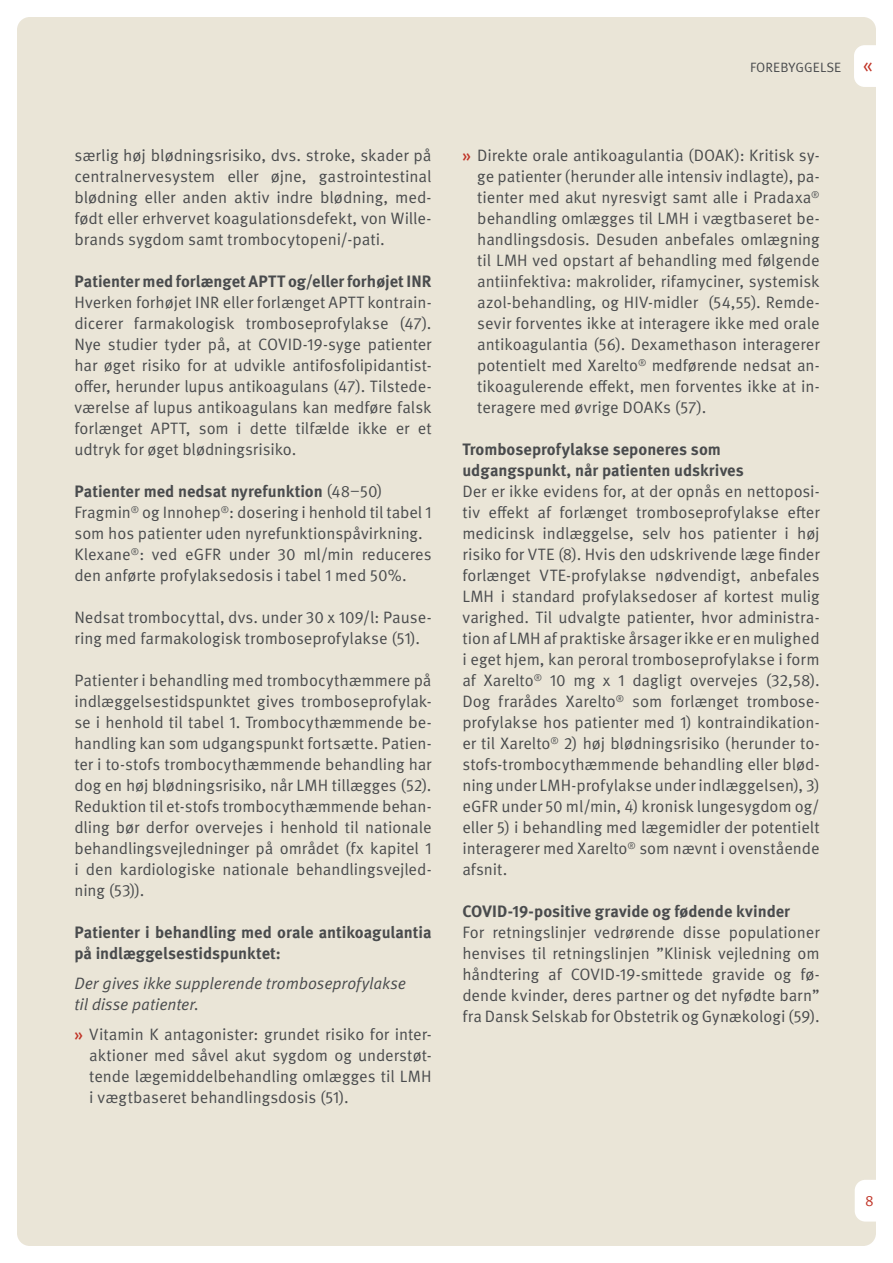
<style>
.page{position:relative;width:893px;height:1263px;background:#fff}
.page>*{position:absolute;margin:0;border:0;box-sizing:border-box;transform-origin:0 0}
.t1{font:21px "Meta Pro Norm";color:#c03326}
.Bredtekst_alm{font:16.5px/21px "Meta Pro Norm";color:#494b4d;text-align:justify}
.Bredtekst_alm-2{font:700 16.5px/21px "Meta Pro";color:#494b4d}
.Bredtekst_alm-3{font:16.5px "Meta Pro Norm Ita";letter-spacing:-.005em;color:#494b4d}
.t2{font:15px "Meta Pro Norm";color:#c03326}
.t3{font:13.5px "Meta Pro Norm";letter-spacing:.01em;color:#494b4d}
.s1{font-family:"Meta Pro Norm";font-weight:400}
.s2{font-family:"Meta Pro";font-weight:500;color:#c03326}
</style>
<div class="page">
<div style="left:17px;top:17px;width:859px;height:1229px;background:#eae5d7;border-radius:13px"></div>
<svg style="left:855px;top:1180px;width:21px;height:41px"></svg>
<svg style="left:854px;top:45px;width:22px;height:42px"></svg>
<p class="Bredtekst_alm" style="left:74px;top:144px;width:359px">særlig høj blødningsrisiko, dvs. stroke, skader på centralnervesystem eller øjne, gastrointestinal blødning eller anden aktiv indre blødning, med&shy;født eller erhvervet koagulationsdefekt, von Wille&shy;brands sygdom samt trombocytopeni/-pati.</p>
<p class="Bredtekst_alm-2" style="left:74px;top:270px;width:359px">Patienter med forlænget APTT og/eller forhøjet INR</p>
<p class="Bredtekst_alm" style="left:74px;top:291px;width:359px">Hverken forhøjet INR eller forlænget APTT kontrain&shy;dicerer farmakologisk tromboseprofylakse (47).<br>Nye studier tyder på, at COVID-19-syge patienter har øget risiko for at udvikle antifosfolipidantist&shy;offer, herunder lupus antikoagulans (47). Tilstede&shy;værelse af lupus antikoagulans kan medføre falsk forlænget APTT, som i dette tilfælde ikke er et udtryk for øget blødningsrisiko.</p>
<p class="Bredtekst_alm-2" style="left:74px;top:480px;width:310px">Patienter med nedsat nyrefunktion <span class="s1">(48–50)</span></p>
<p class="Bredtekst_alm" style="left:74px;top:501px;width:359px">Fragmin<sup>®</sup> og Innohep<sup>®</sup>: dosering i henhold til tabel 1 som hos patienter uden nyrefunktionspåvirkning.</p>
<p class="Bredtekst_alm" style="left:74px;top:543px;width:359px">Klexane<sup>®</sup>: ved eGFR under 30 ml/min reduceres den anførte profylaksedosis i tabel 1 med 50%.</p>
<p class="Bredtekst_alm" style="left:74px;top:606px;width:359px">Nedsat trombocyttal, dvs. under 30 x 109/l: Pause&shy;ring med farmakologisk tromboseprofylakse (51).</p>
<p class="Bredtekst_alm" style="left:74px;top:669px;width:359px">Patienter i behandling med trombocythæmmere på indlæggelsestidspunktet gives tromboseprofylak&shy;se i henhold til tabel 1. Trombocythæmmende be&shy;handling kan som udgangspunkt fortsætte. Patien&shy;ter i to-stofs trombocythæmmende behandling har dog en høj blødningsrisiko, når LMH tillægges (52).<br>Reduktion til et-stofs trombocythæmmende behan&shy;dling bør derfor overvejes i henhold til nationale behandlingsvejledninger på området (fx kapitel 1 i den kardiologiske nationale behandlingsvejled&shy;ning (53)).</p>
<p class="Bredtekst_alm-2" style="left:74px;top:921px;width:359px">Patienter i behandling med orale antikoagulantia på indlæggelsestidspunktet:</p>
<p class="Bredtekst_alm-3" style="left:74px;top:971px;width:333px">Der gives ikke supplerende tromboseprofylakse</p>
<p class="Bredtekst_alm-3" style="left:74px;top:992px;width:126px">til disse patienter.</p>
<p class="Bredtekst_alm" style="left:89px;top:1023px;width:344px;text-indent:-15px"><span class="s2">»</span> Vitamin K antagonister: grundet risiko for inter&shy;aktioner med såvel akut sygdom og understøt&shy;tende lægemiddelbehandling omlægges til LMH i vægtbaseret behandlingsdosis (51).</p>
<p class="t3" style="left:750px;top:57px;width:93px">FOREBYGGELSE</p>
<p class="t1" style="left:862px;top:49px;width:12px">«</p>
<p class="Bredtekst_alm" style="left:477px;top:144px;width:344px;text-indent:-15px"><span class="s2">»</span> Direkte orale antikoagulantia (DOAK): Kritisk sy&shy;ge patienter (herunder alle intensiv indlagte), pa&shy;tienter med akut nyresvigt samt alle i Pradaxa<sup>® </sup>behandling omlægges til LMH i vægtbaseret be&shy;handlingsdosis. Desuden anbefales omlægning til LMH ved opstart af behandling med følgende antiinfektiva: makrolider, rifamyciner, systemisk azol-behandling, og HIV-midler (54,55). Remde&shy;sevir forventes ikke at interagere ikke med orale antikoagulantia (56). Dexamethason interagerer potentielt med Xarelto<sup>®</sup> medførende nedsat an&shy;tikoagulerende effekt, men forventes ikke at in&shy;teragere med øvrige DOAKs (57).</p>
<p class="Bredtekst_alm-2" style="left:462px;top:438px;width:260px">Tromboseprofylakse seponeres som</p>
<p class="Bredtekst_alm-2" style="left:462px;top:459px;width:283px">udgangspunkt, når patienten udskrives</p>
<p class="Bredtekst_alm" style="left:462px;top:480px;width:359px">Der er ikke evidens for, at der opnås en nettoposi&shy;tiv effekt af forlænget tromboseprofylakse efter medicinsk indlæggelse, selv hos patienter i høj risiko for VTE (8). Hvis den udskrivende læge finder forlænget VTE-profylakse nødvendigt, anbefales LMH i standard profylaksedoser af kortest mulig varighed. Til udvalgte patienter, hvor administra&shy;tion af LMH af praktiske årsager ikke er en mulighed i eget hjem, kan peroral tromboseprofylakse i form af Xarelto<sup>®</sup> 10 mg x 1 dagligt overvejes (32,58).<br>Dog frarådes Xarelto<sup>®</sup> som forlænget trombose&shy;profylakse hos patienter med 1) kontraindikation&shy;er til Xarelto<sup>®</sup> 2) høj blødningsrisiko (herunder to&shy;stofs-trombocythæmmende behandling eller blød&shy;ning under LMH-profylakse under indlæggelsen), 3) eGFR under 50 ml/min, 4) kronisk lungesygdom og/ eller 5) i behandling med lægemidler der potentielt interagerer med Xarelto<sup>®</sup> som nævnt i ovenstående afsnit.</p>
<p class="Bredtekst_alm-2" style="left:462px;top:900px;width:329px">COVID-19-positive gravide og fødende kvinder</p>
<p class="Bredtekst_alm" style="left:462px;top:921px;width:359px">For retningslinjer vedrørende disse populationer henvises til retningslinjen ”Klinisk vejledning om håndtering af COVID-19-smittede gravide og fø&shy;dende kvinder, deres partner og det nyfødte barn” fra Dansk Selskab for Obstetrik og Gynækologi (59).</p>
<p class="t2" style="left:865px;top:1190px;width:10px">8</p>
</div>
